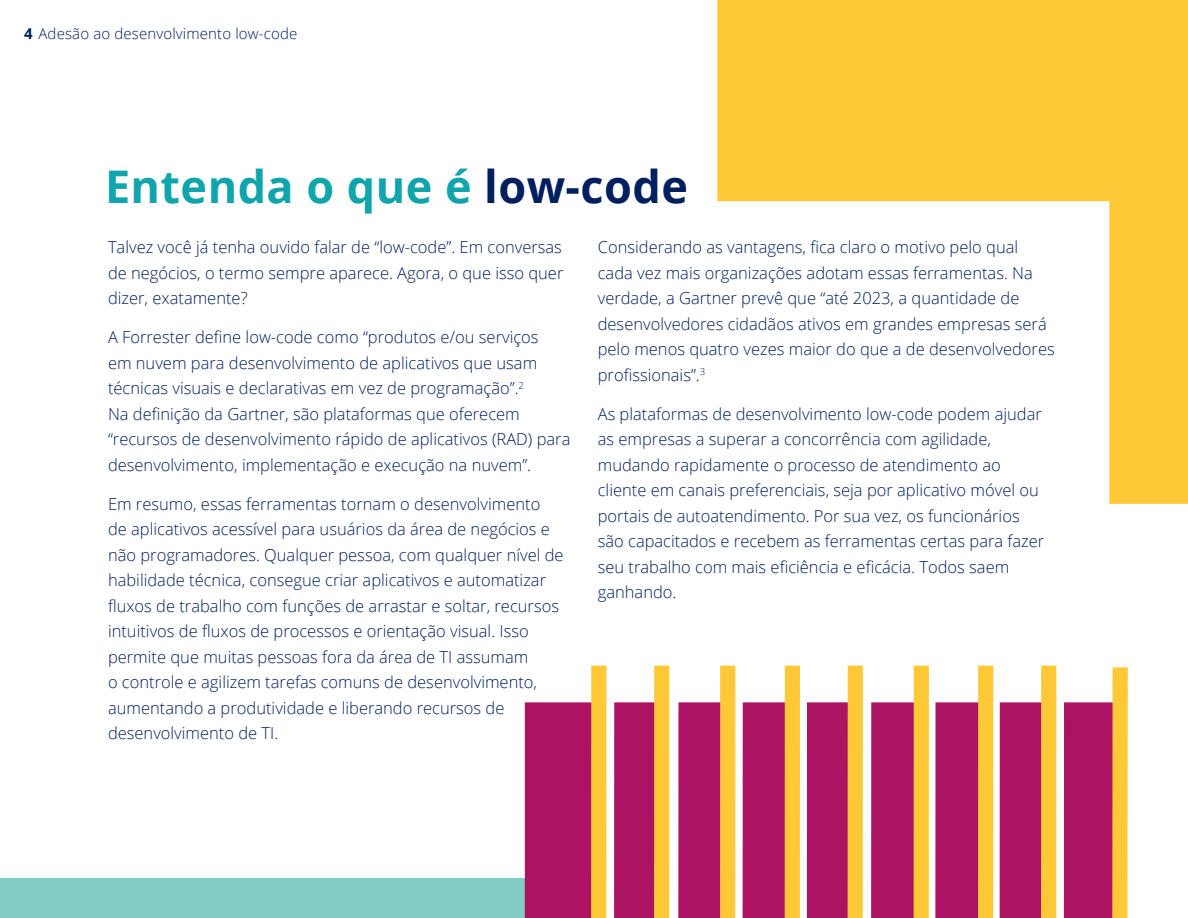
<style>
.page{position:relative;width:1188px;height:918px;background:#fff}
.page>*{position:absolute;margin:0;border:0;box-sizing:border-box;transform-origin:0 0}
.t1{font:700 45px "Open Sans";letter-spacing:.01em;color:#10a5ac}
.t2{font:300 16.5px/25.5px "Open Sans";color:#001f5f}
.t3{font:300 15px "Open Sans";letter-spacing:.01em;color:#001f5f}
.s1{font-weight:700}
.s2{color:#001f5f}
</style>
<div class="page">
<svg style="left:717px;top:0;width:471px;height:504px"></svg>
<div style="left:0;top:878px;width:525px;height:40px;background:#82cec7"></div>
<svg style="left:525px;top:702px;width:587px;height:216px;background:#b73275"></svg>
<div style="left:1112px;top:667px;width:16px;height:251px;background:#ffc836"></div>
<div style="left:1041px;top:666px;width:15px;height:252px;background:#ffc836"></div>
<div style="left:978px;top:666px;width:15px;height:252px;background:#ffc836"></div>
<div style="left:914px;top:666px;width:15px;height:252px;background:#ffc836"></div>
<div style="left:720px;top:666px;width:15px;height:252px;background:#ffc836"></div>
<div style="left:848px;top:666px;width:15px;height:252px;background:#ffc836"></div>
<div style="left:654px;top:666px;width:15px;height:252px;background:#ffc836"></div>
<div style="left:785px;top:666px;width:15px;height:252px;background:#ffc836"></div>
<div style="left:591px;top:666px;width:15px;height:252px;background:#ffc836"></div>
<p class="t3" style="left:24px;top:23px;width:275px"><span class="s1">4</span> Adesão ao desenvolvimento low-code</p>
<h1 class="t1" style="left:105px;top:154px;width:585px">Entenda o que é <span class="s2">low-code</span></h1>
<p class="t2" style="left:108px;top:234px;width:457px;text-align:justify">Talvez você já tenha ouvido falar de “low-code”. Em conversas de negócios, o termo sempre aparece. Agora, o que isso quer dizer, exatamente?</p>
<p class="t2" style="left:108px;top:324px;width:464px">A Forrester define low-code como “produtos e/ou serviços<br>em nuvem para desenvolvimento de aplicativos que usam técnicas visuais e declarativas em vez de programação”.<sup>2<br></sup>Na definição da Gartner, são plataformas que oferecem “recursos de desenvolvimento rápido de aplicativos (RAD) para desenvolvimento, implementação e execução na nuvem”.</p>
<p class="t2" style="left:108px;top:491px;width:457px">Em resumo, essas ferramentas tornam o desenvolvimento<br>de aplicativos acessível para usuários da área de negócios e não programadores. Qualquer pessoa, com qualquer nível de habilidade técnica, consegue criar aplicativos e automatizar fluxos de trabalho com funções de arrastar e soltar, recursos intuitivos de fluxos de processos e orientação visual. Isso permite que muitas pessoas fora da área de TI assumam<br>o controle e agilizem tarefas comuns de desenvolvimento, aumentando a produtividade e liberando recursos de desenvolvimento de TI.</p>
<p class="t2" style="left:598px;top:234px;width:458px">Considerando as vantagens, fica claro o motivo pelo qual cada vez mais organizações adotam essas ferramentas. Na verdade, a Gartner prevê que “até 2023, a quantidade de desenvolvedores cidadãos ativos em grandes empresas será pelo menos quatro vezes maior do que a de desenvolvedores profissionais”.<sup>3</sup></p>
<p class="t2" style="left:598px;top:401px;width:448px">As plataformas de desenvolvimento low-code podem ajudar as empresas a superar a concorrência com agilidade, mudando rapidamente o processo de atendimento ao cliente em canais preferenciais, seja por aplicativo móvel ou portais de autoatendimento. Por sua vez, os funcionários são capacitados e recebem as ferramentas certas para fazer seu trabalho com mais eficiência e eficácia. Todos saem ganhando.</p>
</div>
